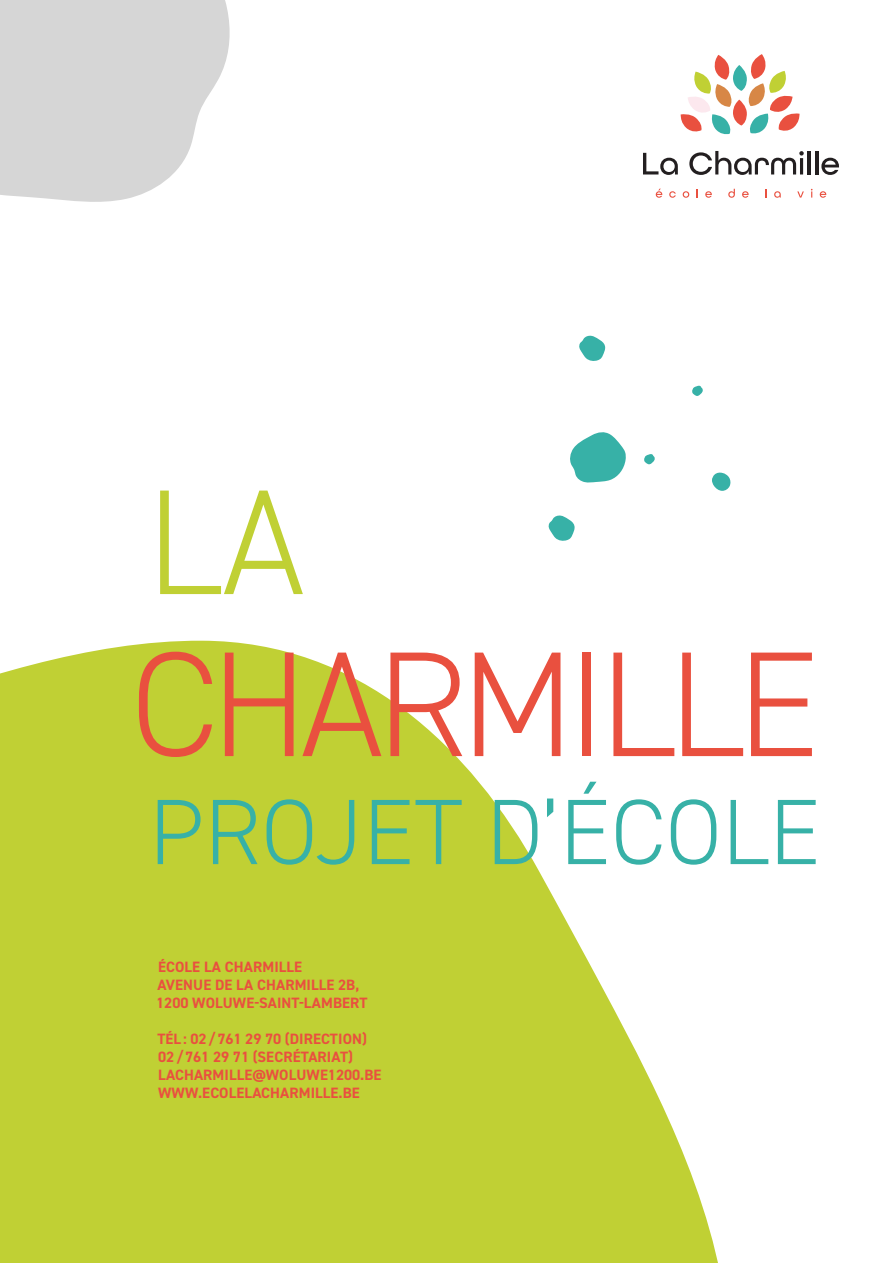
<style>
.page{position:relative;width:893px;height:1263px;background:#fff}
.page>*{position:absolute;margin:0;border:0;box-sizing:border-box;transform-origin:0 0}
.Année_-_336_pt{font:300 150px/162px "DIN2014";letter-spacing:-.04em;color:#e9503f}
.Coordonnées_-_Aligne{font:300 93px "DIN2014";letter-spacing:.005em;color:#37b1a7}
.Coordonnées_-_Aligne-2{font:700 15px/18px "DIN2014";letter-spacing:.005em;color:#e9503f}
.s1{color:#c0d034}
</style>
<div class="page">
<svg style="left:0;top:640px;width:718px;height:623px;fill:#c0d034"></svg>
<svg style="left:0;top:0;width:230px;height:202px;background:#dbdbdb"></svg>
<svg style="left:570px;top:432px;width:56px;height:51px"></svg>
<svg style="left:579px;top:335px;width:26px;height:26px"></svg>
<svg style="left:712px;top:472px;width:19px;height:19px"></svg>
<svg style="left:548px;top:515px;width:27px;height:26px"></svg>
<svg style="left:692px;top:386px;width:11px;height:10px"></svg>
<svg style="left:644px;top:454px;width:11px;height:11px"></svg>
<svg style="left:643px;top:153px;width:35px;height:22px"></svg>
<svg style="left:689px;top:151px;width:115px;height:24px"></svg>
<hr style="left:800px;top:158px;width:3px;height:16px;background:#231f20">
<hr style="left:807px;top:151px;width:4px;height:23px;background:#231f20">
<hr style="left:815px;top:151px;width:3px;height:23px;background:#231f20">
<svg style="left:821px;top:158px;width:18px;height:17px"></svg>
<svg style="left:656px;top:189px;width:6px;height:9px"></svg>
<svg style="left:669px;top:191px;width:7px;height:7px"></svg>
<svg style="left:683px;top:191px;width:6px;height:7px"></svg>
<svg style="left:705px;top:191px;width:7px;height:7px"></svg>
<svg style="left:728px;top:189px;width:7px;height:9px"></svg>
<svg style="left:742px;top:191px;width:7px;height:7px"></svg>
<svg style="left:774px;top:191px;width:7px;height:7px"></svg>
<svg style="left:797px;top:191px;width:7px;height:7px"></svg>
<svg style="left:820px;top:191px;width:6px;height:7px"></svg>
<svg style="left:681px;top:54px;width:118px;height:81px"></svg>
<p class="Année_-_336_pt" style="left:131px;top:462px;width:690px"><span class="s1">LA<br></span>CHARMILLE</p>
<p class="Coordonnées_-_Aligne" style="left:149px;top:775px;width:672px">PROJET D’ÉCOLE</p>
<p class="Coordonnées_-_Aligne-2" style="left:156px;top:958px;width:213px">ÉCOLE LA CHARMILLE<br>AVENUE DE LA CHARMILLE 2B,<br>1200 WOLUWE-SAINT-LAMBERT</p>
<p class="Coordonnées_-_Aligne-2" style="left:157px;top:1030px;width:226px">TÉL: 02/761 29 70 (DIRECTION)<br>02/761 29 71 (SECRÉTARIAT)<br>LACHARMILLE@WOLUWE1200.BE<br>WWW.ECOLELACHARMILLE.BE</p>
</div>
